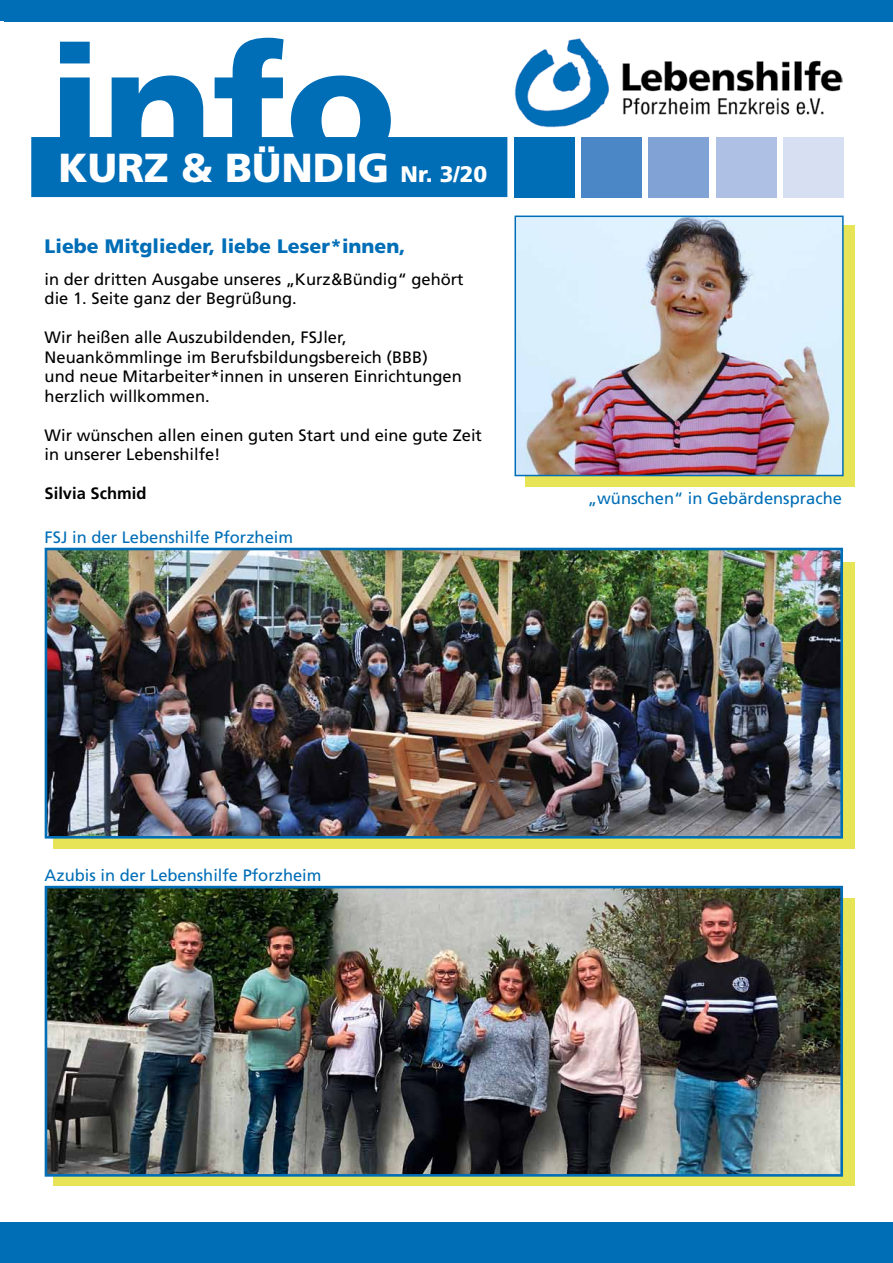
<style>
.page{position:relative;width:893px;height:1263px;background:#fff}
.page>*{position:absolute;margin:0;border:0;box-sizing:border-box;transform-origin:0 0}
.t1{font:900 165px "Frutiger";color:#006eb7}
.t2{font:900 40.5px "Frutiger";color:#fff}
.t3{font:900 19.5px "Frutiger";color:#006eb7}
.t4{font:16.5px/19.5px "Frutiger LT";color:#000}
.t5{font:16.5px "Frutiger LT";color:#006eb7}
.t6{font:700 16.5px "Frutiger";color:#000}
.s1{font-size:22.5px}
</style>
<div class="page">
<div style="left:0;top:211px;width:893px;height:1052px;background:#006eb7"></div>
<div style="left:31px;top:137px;width:476px;height:60px;background:#006eb7"></div>
<img style="left:514px;top:38px;width:329px;height:89px">
<div style="left:0;top:199px;width:893px;height:1023px;background:#fff"></div>
<div style="left:0;top:0;width:893px;height:21px;background:#006eb7"></div>
<div style="left:784px;top:137px;width:60px;height:61px;background:#d7dff2"></div>
<div style="left:716px;top:137px;width:61px;height:61px;background:#aec0e4"></div>
<div style="left:581px;top:137px;width:61px;height:61px;background:#4b86c6"></div>
<div style="left:649px;top:137px;width:60px;height:61px;background:#81a2d5"></div>
<div style="left:514px;top:137px;width:61px;height:61px;background:#006eb7"></div>
<div style="left:525px;top:225px;width:330px;height:262px;background:#e7e458"></div>
<img style="left:517px;top:219px;width:324px;height:254px">
<div style="left:514px;top:216px;width:330px;height:260px;border:2px solid #006eb7"></div>
<div style="left:53px;top:563px;width:802px;height:286px;background:#e7e458"></div>
<img style="left:49px;top:552px;width:790px;height:282px">
<div style="left:45px;top:548px;width:798px;height:290px;border:3px solid #006eb7"></div>
<div style="left:53px;top:898px;width:802px;height:287px;background:#e7e458"></div>
<img style="left:49px;top:890px;width:790px;height:283px">
<div style="left:45px;top:886px;width:798px;height:291px;border:3px solid #006eb7"></div>
<h1 class="t1" style="left:47px;top:6px;width:350px">info</h1>
<h2 class="t2" style="left:59px;top:144px;width:430px">kurz &amp; bündig <span class="s1">Nr. 3/20</span></h2>
<p class="t3" style="left:45px;top:235px;width:362px">Liebe Mitglieder, liebe Leser*innen,</p>
<p class="t4" style="left:45px;top:269px;width:421px">in der dritten Ausgabe unseres „Kurz&amp;Bündig“ gehört die 1. Seite ganz der Begrüßung.</p>
<p class="t4" style="left:45px;top:328px;width:419px">Wir heißen alle Auszubildenden, FSJler, Neuankömmlinge im Berufsbildungsbereich (BBB) und neue Mitarbeiter*innen in unseren Einrichtungen herzlich willkommen.</p>
<p class="t4" style="left:45px;top:425px;width:439px">Wir wünschen allen einen guten Start und eine gute Zeit in unserer Lebenshilfe!</p>
<p class="t6" style="left:45px;top:484px;width:103px">Silvia Schmid</p>
<p class="t5" style="left:45px;top:527px;width:250px">FSJ in der Lebenshilfe Pforzheim</p>
<p class="t5" style="left:588px;top:488px;width:255px">„wünschen“ in Gebärdensprache</p>
<p class="t5" style="left:45px;top:865px;width:278px">Azubis in der Lebenshilfe Pforzheim</p>
</div>
